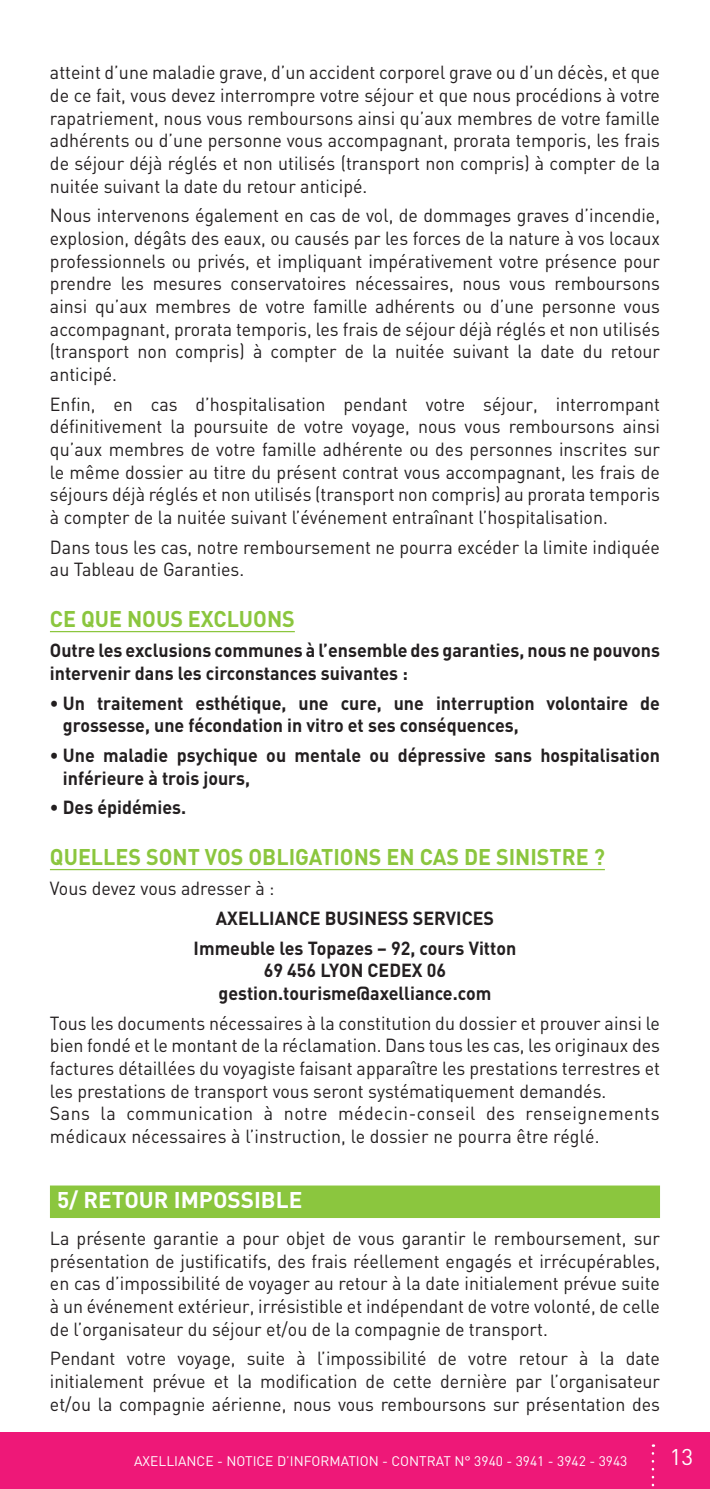
<style>
.page{position:relative;width:710px;height:1489px;background:#fff}
.page>*{position:absolute;margin:0;border:0;box-sizing:border-box;transform-origin:0 0}
.t1{font:700 22.5px "DIN";color:#8bc63e;scale:.95 1}
.t2{font:700 22.5px "DIN";color:#fff}
.t3{font:22.5px "DIN";color:#fff}
.t4{font:18.75px/22.8px "DIN";color:#231f20;text-align:justify;scale:.95 1}
.t5{font:700 18.75px/22.8px "DIN";color:#231f20;scale:.95 1}
.t6{font:13.75px "DIN";color:#fff}
</style>
<div class="page">
<hr style="left:50px;top:631px;width:245px;height:1px;background:#8bc63e">
<hr style="left:50px;top:869px;width:554px;height:1px;background:#8bc63e">
<div style="left:50px;top:1185px;width:609px;height:33px;background:#8bc63e"></div>
<div style="left:0;top:1432px;width:709px;height:57px;background:#ee1878"></div>
<svg style="left:651px;top:1453px;width:3px;height:34px"></svg>
<p class="t4" style="left:50px;top:61px;width:643px">atteint d’une maladie grave, d’un accident corporel grave ou d’un décès, et que de ce fait, vous devez interrompre votre séjour et que nous procédions à votre rapatriement, nous vous remboursons ainsi qu’aux membres de votre famille adhérents ou d’une personne vous accompagnant, prorata temporis, les frais de séjour déjà réglés et non utilisés (transport non compris) à compter de la nuitée suivant la date du retour anticipé.</p>
<p class="t4" style="left:50px;top:204px;width:643px">Nous intervenons également en cas de vol, de dommages graves d’incendie, explosion, dégâts des eaux, ou causés par les forces de la nature à vos locaux professionnels ou privés, et impliquant impérativement votre présence pour prendre les mesures conservatoires nécessaires, nous vous remboursons ainsi qu’aux membres de votre famille adhérents ou d’une personne vous accompagnant, prorata temporis, les frais de séjour déjà réglés et non utilisés (transport non compris) à compter de la nuitée suivant la date du retour anticipé.</p>
<p class="t4" style="left:50px;top:392px;width:643px">Enfin, en cas d’hospitalisation pendant votre séjour, interrompant définitivement la poursuite de votre voyage, nous vous remboursons ainsi qu’aux membres de votre famille adhérente ou des personnes inscrites sur le même dossier au titre du présent contrat vous accompagnant, les frais de séjours déjà réglés et non utilisés (transport non compris) au prorata temporis à compter de la nuitée suivant l’événement entraînant l’hospitalisation.</p>
<p class="t4" style="left:50px;top:535px;width:643px">Dans tous les cas, notre remboursement ne pourra excéder la limite indiquée au Tableau de Garanties.</p>
<p class="t1" style="left:50px;top:605px;width:259px">CE QUE NOUS EXCLUONS</p>
<p class="t5" style="left:50px;top:638px;width:643px">Outre les exclusions communes à l’ensemble des garanties, nous ne pouvons intervenir dans les circonstances suivantes :</p>
<p class="t5" style="left:63px;top:691px;width:629px;text-indent:-13px">• Un traitement esthétique, une cure, une interruption volontaire de grossesse, une fécondation in vitro et ses conséquences,</p>
<p class="t5" style="left:63px;top:743px;width:629px;text-indent:-13px">• Une maladie psychique ou mentale ou dépressive sans hospitalisation inférieure à trois jours,</p>
<p class="t5" style="left:50px;top:795px;width:145px">• Des épidémies.</p>
<p class="t1" style="left:50px;top:842px;width:585px">QUELLES SONT VOS OBLIGATIONS EN CAS DE SINISTRE ?</p>
<p class="t4" style="left:50px;top:877px;width:238px">Vous devez vous adresser à :</p>
<p class="t5" style="left:193px;top:902px;width:341px;line-height:29.8px;text-align:center">AXELLIANCE BUSINESS SERVICES<br>Immeuble les Topazes – 92, cours Vitton</p>
<p class="t5" style="left:218px;top:958px;width:288px;text-align:center">69 456 LYON CEDEX 06 gestion.tourisme@axelliance.com</p>
<p class="t4" style="left:50px;top:1011px;width:643px;text-align:left">Tous les documents nécessaires à la constitution du dossier et prouver ainsi le bien fondé et le montant de la réclamation. Dans tous les cas, les originaux des factures détaillées du voyagiste faisant apparaître les prestations terrestres et les prestations de transport vous seront systématiquement demandés.<br>Sans la communication à notre médecin-conseil des renseignements médicaux nécessaires à l’instruction, le dossier ne pourra être réglé.</p>
<p class="t2" style="left:57px;top:1185px;width:247px">5/ RETOUR IMPOSSIBLE</p>
<p class="t4" style="left:50px;top:1226px;width:643px">La présente garantie a pour objet de vous garantir le remboursement, sur présentation de justificatifs, des frais réellement engagés et irrécupérables, en cas d’impossibilité de voyager au retour à la date initialement prévue suite à un événement extérieur, irrésistible et indépendant de votre volonté, de celle de l’organisateur du séjour et/ou de la compagnie de transport.</p>
<p class="t4" style="left:50px;top:1347px;width:643px">Pendant votre voyage, suite à l’impossibilité de votre retour à la date initialement prévue et la modification de cette dernière par l’organisateur et/ou la compagnie aérienne, nous vous remboursons sur présentation des</p>
<p class="t6" style="left:134px;top:1452px;width:494px">AXELLIANCE - NOTICE D’INFORMATION - CONTRAT N° 3940 - 3941 - 3942 - 3943</p>
<p class="t3" style="left:669px;top:1443px;width:25px">13</p>
</div>
